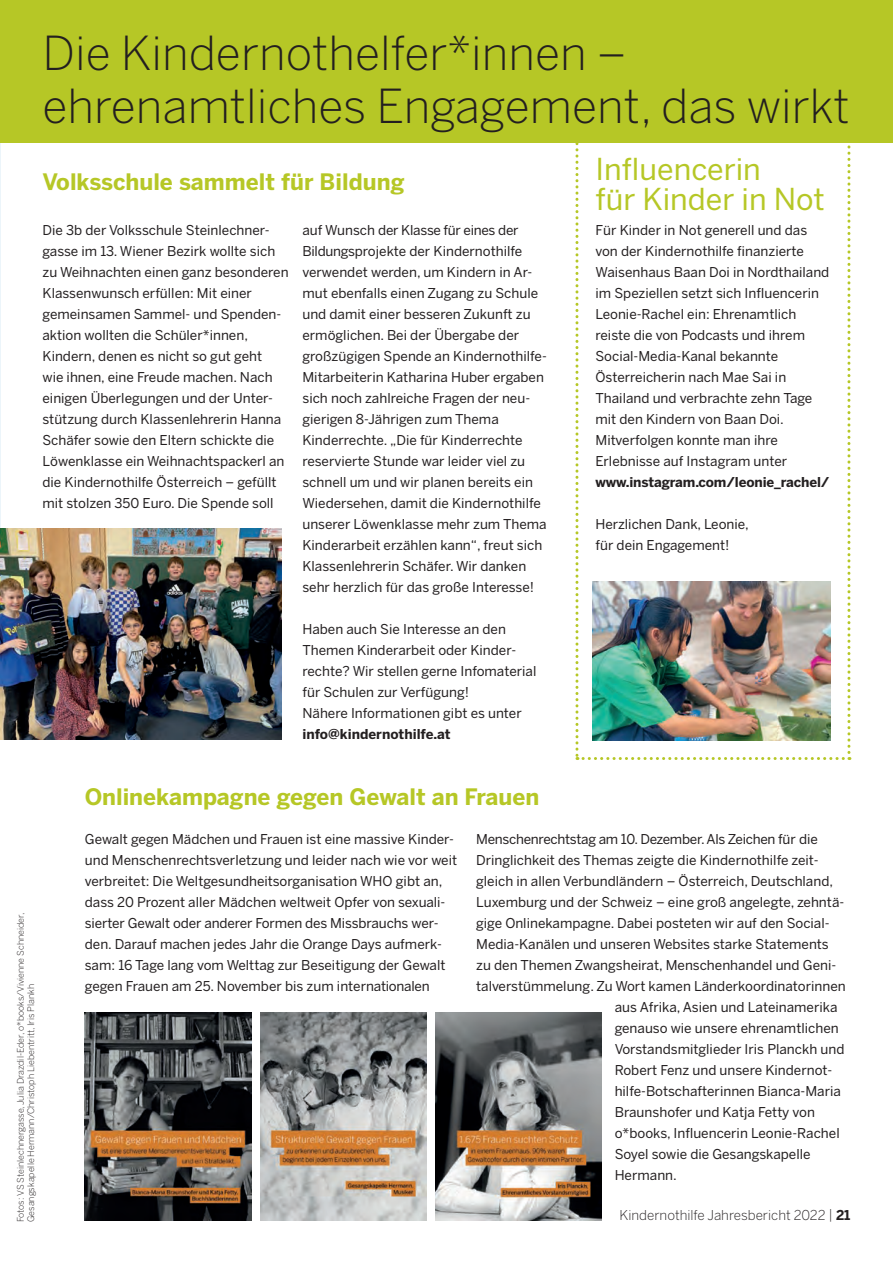
<style>
.page{position:relative;width:893px;height:1263px;background:#fff}
.page>*{position:absolute;margin:0;border:0;box-sizing:border-box;transform-origin:0 0}
.t1{font:300 46.5px/52.5px "Benton Sans";color:#231f20}
.t2{font:30px/30px "Benton Sans";color:#b6c726}
.t3{font:700 22.5px "Benton Sans";color:#b6c726}
.t4{font:13.5px/21px "Benton Sans";color:#231f20}
.t5{font:700 13.5px "Benton Sans";letter-spacing:-.01em;color:#231f20}
.t6{font:13.5px "Benton Sans";letter-spacing:-.02em;color:#231f20}
.t7{font:300 13.5px "Benton Sans";color:#231f20}
.t8{font:300 9px/10.5px "Benton Sans";color:#231f20}
.s1{font-weight:700}
</style>
<div class="page">
<div style="left:0;top:0;width:893px;height:142px;background:#b6c726"></div>
<img style="left:0;top:529px;width:281px;height:210px">
<img style="left:85px;top:1012px;width:167px;height:208px">
<img style="left:260px;top:1012px;width:167px;height:208px">
<img style="left:435px;top:1012px;width:167px;height:208px">
<svg style="left:575px;top:142px;width:275px;height:618px"></svg>
<img style="left:592px;top:581px;width:238px;height:159px">
<h1 class="t1" style="left:43px;top:27px;width:809px">Die Kindernothelfer*innen – ehrenamtliches Engagement, das wirkt</h1>
<h2 class="t2" style="left:595px;top:153px;width:231px">Influencerin<br>für Kinder in Not</h2>
<p class="t4" style="left:595px;top:219px;width:235px">Für Kinder in Not generell und das von der Kindernothilfe finanzierte Waisenhaus Baan Doi in Nordthailand im Speziellen setzt sich Influencerin Leonie-Rachel ein: Ehrenamtlich reiste die von Podcasts und ihrem Social-Media-Kanal bekannte Österreicherin nach Mae Sai in Thailand und verbrachte zehn Tage mit den Kindern von Baan Doi.<br>Mitverfolgen konnte man ihre Erlebnisse auf Instagram unter</p>
<p class="t5" style="left:595px;top:474px;width:236px">www.instagram.com/leonie_rachel/</p>
<p class="t4" style="left:595px;top:513px;width:155px">Herzlichen Dank, Leonie, für dein Engagement!</p>
<h3 class="t3" style="left:43px;top:168px;width:364px">Volksschule sammelt für Bildung</h3>
<p class="t4" style="left:43px;top:219px;width:248px">Die 3b der Volksschule Steinlechner&shy;gasse im 13. Wiener Bezirk wollte sich zu Weihnachten einen ganz besonderen Klassenwunsch erfüllen: Mit einer gemeinsamen Sammel- und Spenden&shy;aktion wollten die Schüler*innen, Kindern, denen es nicht so gut geht<br>wie ihnen, eine Freude machen. Nach einigen Überlegungen und der Unter&shy;stützung durch Klassenlehrerin Hanna Schäfer sowie den Eltern schickte die Löwenklasse ein Weihnachtspackerl an die Kindernothilfe Österreich – gefüllt mit stolzen 350 Euro. Die Spende soll</p>
<p class="t4" style="left:302px;top:219px;width:246px">auf Wunsch der Klasse für eines der Bildungsprojekte der Kindernothilfe verwendet werden, um Kindern in Ar&shy;mut ebenfalls einen Zugang zu Schule und damit einer besseren Zukunft zu ermöglichen. Bei der Übergabe der großzügigen Spende an Kindernothilfe-Mitarbeiterin Katharina Huber ergaben sich noch zahlreiche Fragen der neu&shy;gierigen 8-Jährigen zum Thema Kinderrechte. „Die für Kinderrechte reservierte Stunde war leider viel zu schnell um und wir planen bereits ein Wiedersehen, damit die Kindernothilfe unserer Löwenklasse mehr zum Thema Kinderarbeit erzählen kann“, freut sich Klassenlehrerin Schäfer. Wir danken sehr herzlich für das große Interesse!</p>
<p class="t4" style="left:302px;top:619px;width:236px">Haben auch Sie Interesse an den Themen Kinderarbeit oder Kinder&shy;rechte? Wir stellen gerne Infomaterial für Schulen zur Verfügung!<br>Nähere Informationen gibt es unter</p>
<p class="t5" style="left:302px;top:726px;width:150px">info@kindernothilfe.at</p>
<p class="t8" style="left:15px;top:1222px;width:311px;rotate:-90deg">Fotos: VS Steinlechnergasse, Julia Drazdil-Eder, o*books/Vivienne Schneider,<br>Gesangskapelle Hermann/Christoph Liebentritt, Iris Plankh</p>
<h3 class="t3" style="left:85px;top:783px;width:456px">Onlinekampagne gegen Gewalt an Frauen</h3>
<p class="t4" style="left:85px;top:828px;width:374px">Gewalt gegen Mädchen und Frauen ist eine massive Kinder&shy;und Menschenrechtsverletzung und leider nach wie vor weit verbreitet: Die Weltgesundheitsorganisation WHO gibt an, dass 20 Prozent aller Mädchen weltweit Opfer von sexuali&shy;sierter Gewalt oder anderer Formen des Missbrauchs wer&shy;den. Darauf machen jedes Jahr die Orange Days aufmerk&shy;sam: 16 Tage lang vom Welttag zur Beseitigung der Gewalt gegen Frauen am 25. November bis zum internationalen</p>
<p class="t6" style="left:476px;top:831px;width:343px">Menschenrechtstag am 10. Dezember. Als Zeichen für die</p>
<p class="t4" style="left:476px;top:849px;width:344px">Dringlichkeit des Themas zeigte die Kindernothilfe zeit-</p>
<p class="t4" style="left:476px;top:870px;width:358px">gleich in allen Verbundländern – Österreich, Deutschland,</p>
<p class="t4" style="left:476px;top:891px;width:370px">Luxemburg und der Schweiz – eine groß angelegte, zehntä-</p>
<p class="t4" style="left:476px;top:912px;width:353px">gige Onlinekampagne. Dabei posteten wir auf den Social-</p>
<p class="t4" style="left:476px;top:933px;width:354px">Media-Kanälen und unseren Websites starke Statements</p>
<p class="t4" style="left:476px;top:954px;width:362px">zu den Themen Zwangsheirat, Menschenhandel und Geni-</p>
<p class="t4" style="left:476px;top:975px;width:371px">talverstümmelung. Zu Wort kamen Länderkoordinatorinnen</p>
<p class="t4" style="left:615px;top:996px;width:224px">aus Afrika, Asien und Lateinamerika</p>
<p class="t4" style="left:615px;top:1017px;width:226px">genauso wie unsere ehrenamtlichen</p>
<p class="t4" style="left:615px;top:1038px;width:231px">Vorstandsmitglieder Iris Planckh und</p>
<p class="t4" style="left:615px;top:1059px;width:219px">Robert Fenz und unsere Kindernot-</p>
<p class="t4" style="left:615px;top:1080px;width:228px">hilfe-Botschafterinnen Bianca-Maria</p>
<p class="t4" style="left:615px;top:1101px;width:202px">Braunshofer und Katja Fetty von</p>
<p class="t4" style="left:615px;top:1122px;width:227px">o*books, Influencerin Leonie-Rachel</p>
<p class="t4" style="left:615px;top:1143px;width:197px">Soyel sowie die Gesangskapelle</p>
<p class="t4" style="left:615px;top:1164px;width:64px">Hermann.</p>
<p class="t7" style="left:619px;top:1207px;width:232px">Kindernothilfe Jahresbericht 2022 | <span class="s1">21</span></p>
</div>
